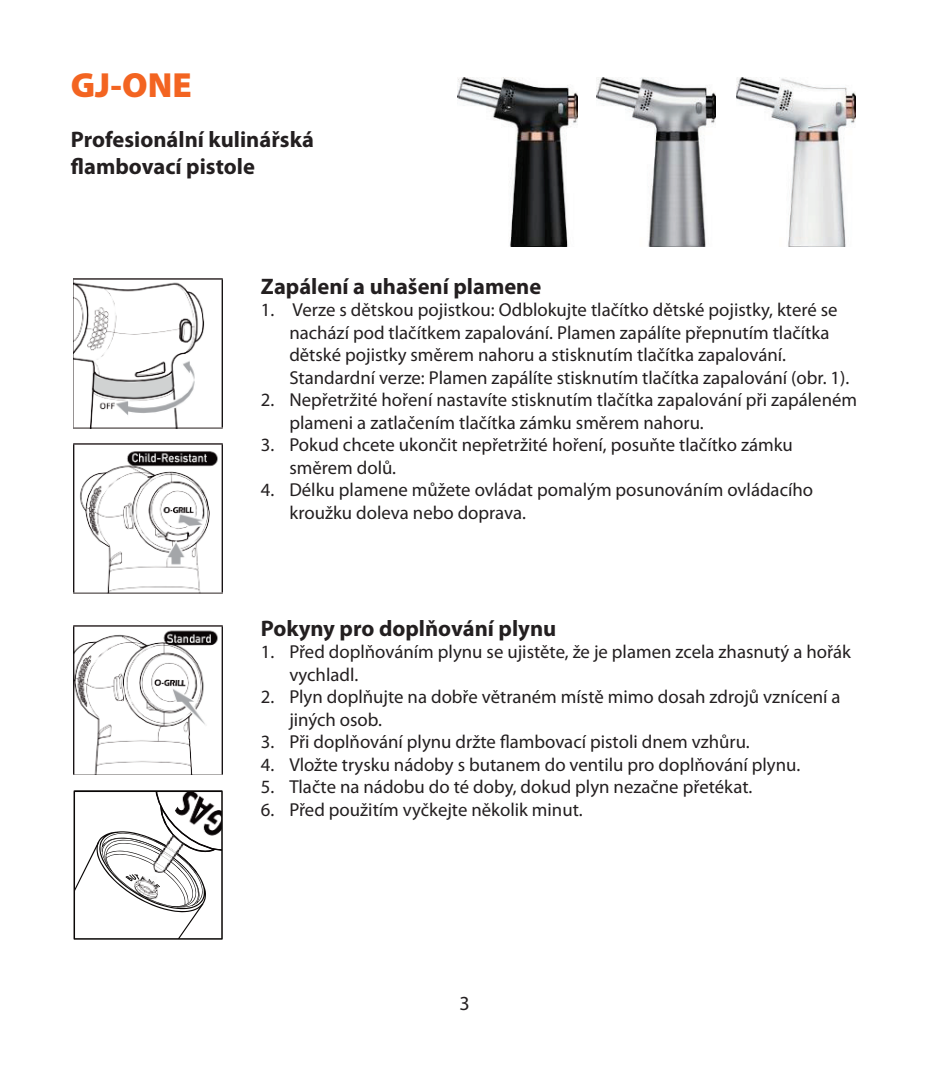
<style>
.page{position:relative;width:929px;height:1071px;background:#fff}
.page>*{position:absolute;margin:0;border:0;box-sizing:border-box;transform-origin:0 0}
.Nadpis{font:900 35px "Myriad Pro";color:#f36421}
.Podnadpis{font:700 22.5px "Myriad Pro";color:#231f20}
.t1{font:20px "Myriad Pro";color:#231f20}
.Odsadene{font:18.75px/22.5px "Myriad Pro";color:#231f20}
</style>
<div class="page">
<img style="left:458px;top:78px;width:119px;height:169px">
<img style="left:596px;top:78px;width:119px;height:169px">
<img style="left:736px;top:78px;width:119px;height:169px">
<img style="left:73px;top:279px;width:149px;height:149px">
<img style="left:73px;top:443px;width:149px;height:150px">
<img style="left:73px;top:625px;width:149px;height:149px">
<svg style="left:73px;top:790px;width:150px;height:149px"></svg>
<p class="Nadpis" style="left:71px;top:65px;width:122px">GJ-ONE</p>
<p class="Podnadpis" style="left:71px;top:124px;width:244px">Profesionální kulinářská</p>
<p class="Podnadpis" style="left:71px;top:151px;width:185px">flambovací pistole</p>
<p class="Podnadpis" style="left:261px;top:271px;width:282px">Zapálení a uhašení plamene</p>
<p class="Odsadene" style="left:289px;top:298px;width:549px;text-indent:-28px">1. Verze s dětskou pojistkou: Odblokujte tlačítko dětské pojistky, které se nachází pod tlačítkem zapalování. Plamen zapálíte přepnutím tlačítka dětské pojistky směrem nahoru a stisknutím tlačítka zapalování.</p>
<p class="Odsadene" style="left:289px;top:365px;width:561px">Standardní verze: Plamen zapálíte stisknutím tlačítka zapalování (obr. 1).</p>
<p class="Odsadene" style="left:289px;top:388px;width:569px;text-indent:-28px">2. Nepřetržité hoření nastavíte stisknutím tlačítka zapalování při zapáleném plameni a zatlačením tlačítka zámku směrem nahoru.</p>
<p class="Odsadene" style="left:289px;top:433px;width:505px;text-indent:-28px">3. Pokud chcete ukončit nepřetržité hoření, posuňte tlačítko zámku směrem dolů.</p>
<p class="Odsadene" style="left:289px;top:478px;width:525px;text-indent:-28px">4. Délku plamene můžete ovládat pomalým posunováním ovládacího kroužku doleva nebo doprava.</p>
<p class="Podnadpis" style="left:261px;top:613px;width:297px">Pokyny pro doplňování plynu</p>
<p class="Odsadene" style="left:289px;top:640px;width:563px;text-indent:-28px">1. Před doplňováním plynu se ujistěte, že je plamen zcela zhasnutý a hořák vychladl.</p>
<p class="Odsadene" style="left:289px;top:685px;width:552px;text-indent:-28px">2. Plyn doplňujte na dobře větraném místě mimo dosah zdrojů vznícení a jiných osob.</p>
<p class="Odsadene" style="left:261px;top:730px;width:490px">3. Při doplňování plynu držte flambovací pistoli dnem vzhůru.</p>
<p class="Odsadene" style="left:261px;top:752px;width:540px">4. Vložte trysku nádoby s butanem do ventilu pro doplňování plynu.</p>
<p class="Odsadene" style="left:261px;top:775px;width:493px">5. Tlačte na nádobu do té doby, dokud plyn nezačne přetékat.</p>
<p class="Odsadene" style="left:261px;top:797px;width:323px">6. Před použitím vyčkejte několik minut.</p>
<p class="t1" style="left:459px;top:990px;width:12px">3</p>
</div>
